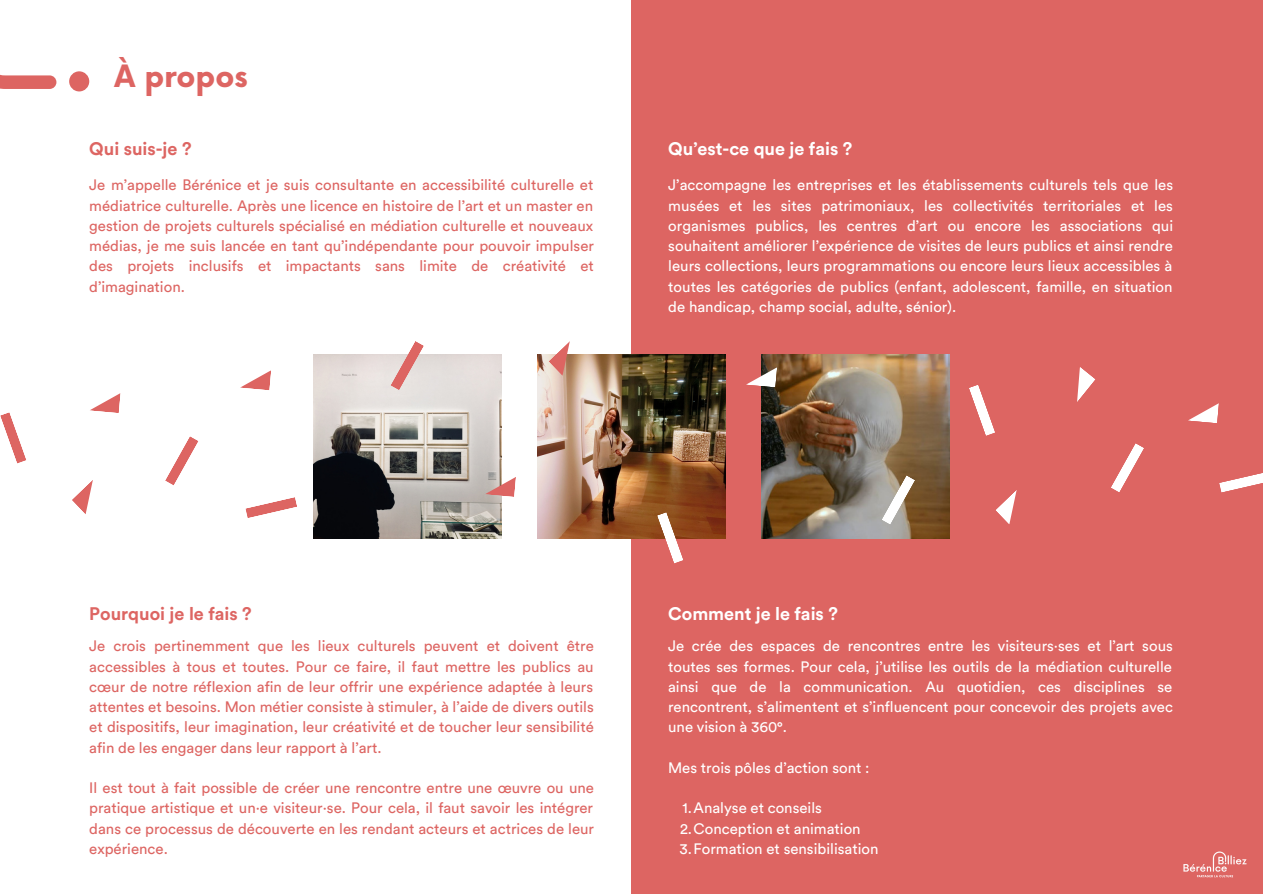
<style>
.page{position:relative;width:1263px;height:894px;background:#fff}
.page>*{position:absolute;margin:0;border:0;box-sizing:border-box;transform-origin:0 0}
.t1{font:700 30px "Now Alt";color:#dd6562}
.t2{font:700 18px "Circular Std";color:#fff}
.t3{font:700 18px "Circular Std";color:#dd6562}
.t4{font:15px/20.2px "Circular Std";color:#dd6562;text-align:justify}
.t5{font:15px/20.2px "Circular Std";color:#fff;text-align:justify}
</style>
<div class="page">
<img style="left:313px;top:354px;width:188px;height:184px">
<div style="left:631px;top:0;width:631px;height:893px;background:#dd6562"></div>
<svg style="left:0;top:74px;width:56px;height:15px"></svg>
<div style="left:69px;top:71px;width:20px;height:20px;background:#dd6562;border-radius:50%"></div>
<img style="left:537px;top:354px;width:188px;height:184px">
<img style="left:761px;top:354px;width:188px;height:184px">
<svg style="left:996px;top:490px;width:21px;height:34px"></svg>
<svg style="left:969px;top:385px;width:26px;height:51px"></svg>
<svg style="left:1111px;top:443px;width:33px;height:49px"></svg>
<svg style="left:1219px;top:471px;width:44px;height:21px"></svg>
<svg style="left:1077px;top:367px;width:19px;height:35px"></svg>
<svg style="left:1188px;top:403px;width:31px;height:20px"></svg>
<svg style="left:72px;top:480px;width:21px;height:34px"></svg>
<svg style="left:0;top:412px;width:26px;height:51px"></svg>
<svg style="left:165px;top:436px;width:33px;height:49px"></svg>
<svg style="left:245px;top:497px;width:52px;height:21px"></svg>
<svg style="left:90px;top:393px;width:31px;height:20px"></svg>
<svg style="left:240px;top:370px;width:31px;height:20px"></svg>
<img style="left:1183px;top:851px;width:64px;height:27px">
<svg style="left:485px;top:476px;width:31px;height:21px"></svg>
<svg style="left:390px;top:341px;width:34px;height:49px"></svg>
<svg style="left:548px;top:341px;width:22px;height:35px"></svg>
<svg style="left:657px;top:512px;width:26px;height:51px"></svg>
<svg style="left:746px;top:367px;width:31px;height:20px"></svg>
<svg style="left:882px;top:475px;width:33px;height:49px;background:#b8ac9c"></svg>
<h1 class="t1" style="left:115px;top:60px;width:135px">À propos</h1>
<p class="t3" style="left:89px;top:140px;width:104px">Qui suis-je ?</p>
<p class="t4" style="left:89px;top:175px;width:506px">Je m’appelle Bérénice et je suis consultante en accessibilité culturelle et médiatrice culturelle. Après une licence en histoire de l’art et un master en gestion de projets culturels spécialisé en médiation culturelle et nouveaux médias, je me suis lancée en tant qu’indépendante pour pouvoir impulser des projets inclusifs et impactants sans limite de créativité et d’imagination.</p>
<p class="t2" style="left:668px;top:140px;width:185px">Qu’est-ce que je fais ?</p>
<p class="t5" style="left:668px;top:175px;width:506px">J’accompagne les entreprises et les établissements culturels tels que les musées et les sites patrimoniaux, les collectivités territoriales et les organismes publics, les centres d’art ou encore les associations qui souhaitent améliorer l’expérience de visites de leurs publics et ainsi rendre leurs collections, leurs programmations ou encore leurs lieux accessibles à toutes les catégories de publics (enfant, adolescent, famille, en situation de handicap, champ social, adulte, sénior).</p>
<p class="t3" style="left:89px;top:604px;width:164px">Pourquoi je le fais ?</p>
<p class="t4" style="left:89px;top:636px;width:506px">Je crois pertinemment que les lieux culturels peuvent et doivent être accessibles à tous et toutes. Pour ce faire, il faut mettre les publics au cœur de notre réflexion afin de leur offrir une expérience adaptée à leurs attentes et besoins. Mon métier consiste à stimuler, à l’aide de divers outils et dispositifs, leur imagination, leur créativité et de toucher leur sensibilité afin de les engager dans leur rapport à l’art.</p>
<p class="t4" style="left:89px;top:778px;width:506px">Il est tout à fait possible de créer une rencontre entre une œuvre ou une pratique artistique et un·e visiteur·se. Pour cela, il faut savoir les intégrer dans ce processus de découverte en les rendant acteurs et actrices de leur expérience.</p>
<p class="t2" style="left:668px;top:604px;width:171px">Comment je le fais ?</p>
<p class="t5" style="left:668px;top:636px;width:506px">Je crée des espaces de rencontres entre les visiteurs·ses et l’art sous toutes ses formes. Pour cela, j’utilise les outils de la médiation culturelle ainsi que de la communication. Au quotidien, ces disciplines se rencontrent, s’alimentent et s’influencent pour concevoir des projets avec une vision à 360°.</p>
<p class="t5" style="left:668px;top:758px;width:203px">Mes trois pôles d’action sont :</p>
<p class="t5" style="left:680px;top:798px;width:200px;text-align:left">1.Analyse et conseils<br>2.Conception et animation<br>3.Formation et sensibilisation</p>
</div>
